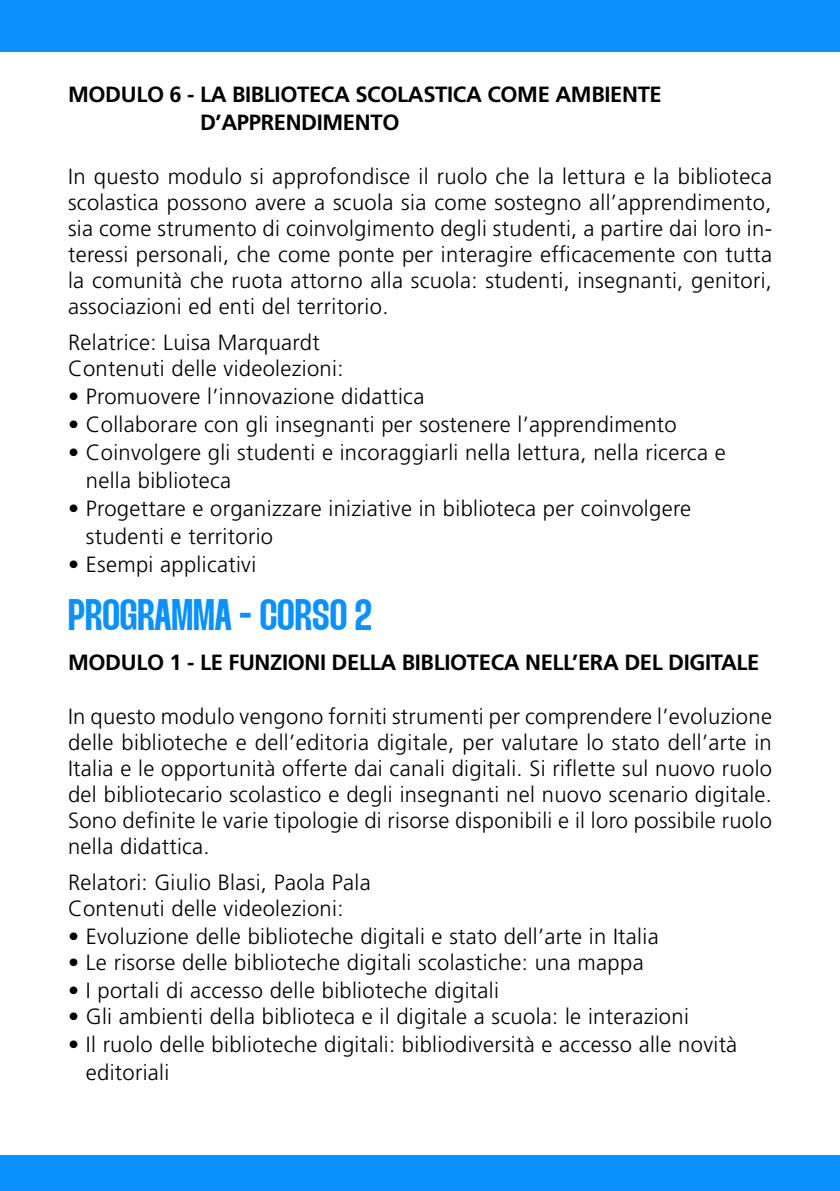
<style>
.page{position:relative;width:840px;height:1191px;background:#fff}
.page>*{position:absolute;margin:0;border:0;box-sizing:border-box;transform-origin:0 0}
.t1{font:44px "Thunder Semi Bold LC";color:#0a91fe}
.t2{font:300 22px/26px "Frutiger LT Std";letter-spacing:.015em;color:#000}
.t3{font:700 22px/28px "Frutiger LT Std";letter-spacing:-.015em;color:#000}
</style>
<div class="page">
<div style="left:0;top:0;width:839px;height:51px;background:#0a91fe"></div>
<div style="left:0;top:1155px;width:839px;height:36px;background:#0a91fe"></div>
<p class="t3" style="left:200px;top:80px;width:463px;text-indent:-132px">MODULO 6 - LA BIBLIOTECA SCOLASTICA COME AMBIENTE<br>D’APPRENDIMENTO</p>
<p class="t2" style="left:68px;top:163px;width:705px;text-align:justify">In questo modulo si approfondisce il ruolo che la lettura e la biblioteca scolastica possono avere a scuola sia come sostegno all’apprendimento, sia come strumento di coinvolgimento degli studenti, a partire dai loro in&shy;teressi personali, che come ponte per interagire efficacemente con tutta la comunità che ruota attorno alla scuola: studenti, insegnanti, genitori, associazioni ed enti del territorio.</p>
<p class="t2" style="left:68px;top:329px;width:277px">Relatrice: Luisa Marquardt<br>Contenuti delle videolezioni:</p>
<p class="t2" style="left:68px;top:383px;width:357px">• Promuovere l’innovazione didattica</p>
<p class="t2" style="left:68px;top:411px;width:610px">• Collaborare con gli insegnanti per sostenere l’apprendimento</p>
<p class="t2" style="left:86px;top:438px;width:641px;line-height:28px;text-indent:-18px">• Coinvolgere gli studenti e incoraggiarli nella lettura, nella ricerca e nella biblioteca</p>
<p class="t2" style="left:86px;top:494px;width:606px;line-height:28px;text-indent:-18px">• Progettare e organizzare iniziative in biblioteca per coinvolgere studenti e territorio</p>
<p class="t2" style="left:68px;top:551px;width:189px">• Esempi applicativi</p>
<h1 class="t1" style="left:68px;top:595px;width:305px">PROGRAMMA - CORSO 2</h1>
<p class="t3" style="left:68px;top:648px;width:692px">MODULO 1 - LE FUNZIONI DELLA BIBLIOTECA NELL’ERA DEL DIGITALE</p>
<p class="t2" style="left:68px;top:703px;width:705px;text-align:justify">In questo modulo vengono forniti strumenti per comprendere l’evoluzione delle biblioteche e dell’editoria digitale, per valutare lo stato dell’arte in Italia e le opportunità offerte dai canali digitali. Si riflette sul nuovo ruolo del bibliotecario scolastico e degli insegnanti nel nuovo scenario digitale.<br>Sono definite le varie tipologie di risorse disponibili e il loro possibile ruolo nella didattica.</p>
<p class="t2" style="left:68px;top:869px;width:304px">Relatori: Giulio Blasi, Paola Pala<br>Contenuti delle videolezioni:</p>
<p class="t2" style="left:68px;top:923px;width:591px">• Evoluzione delle biblioteche digitali e stato dell’arte in Italia</p>
<p class="t2" style="left:68px;top:949px;width:576px">• Le risorse delle biblioteche digitali scolastiche: una mappa</p>
<p class="t2" style="left:68px;top:977px;width:432px">• I portali di accesso delle biblioteche digitali</p>
<p class="t2" style="left:68px;top:1003px;width:622px">• Gli ambienti della biblioteca e il digitale a scuola: le interazioni</p>
<p class="t2" style="left:86px;top:1030px;width:652px;line-height:28px;text-indent:-18px">• Il ruolo delle biblioteche digitali: bibliodiversità e accesso alle novità editoriali</p>
</div>
